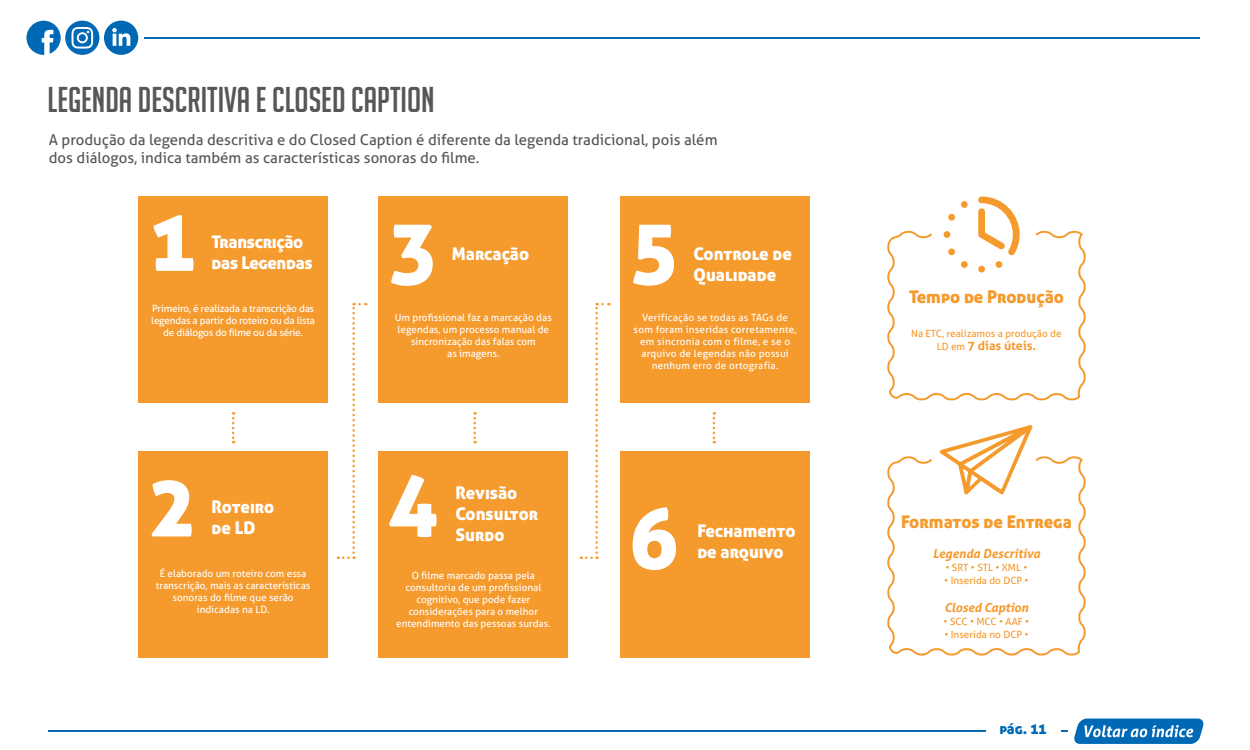
<style>
.page{position:relative;width:1250px;height:750px;background:#fff}
.page>*{position:absolute;margin:0;border:0;box-sizing:border-box;transform-origin:0 0}
.t1{font:85px "Aller Display";color:#fff}
.t2{font:35px "Big Noodle Titling";color:#575756}
.t3{font:17.5px/21px "Aller Display";color:#fff}
.t4{font:17.5px "Aller Display";color:#f59a2d}
.t5{font:17.5px/21px "Aller Display";letter-spacing:-.02em;color:#fff}
.t6{font:15px/18px "Aller";color:#575756}
.t7{font:15px "Aller Display";color:#0069b4}
.t8{font:italic 700 12.5px "Aller";color:#f59a2d}
.t9{font:700 12.5px "Aller";color:#f59a2d}
.t10{font:10px/12px "Aller";color:#fff;text-align:center}
.t11{font:10px/12px "Aller";letter-spacing:.02em;color:#fff;text-align:center}
.t12{font:10px/12px "Aller";letter-spacing:-.02em;color:#fff;text-align:center}
.t13{font:10px "Aller";color:#f59a2d}
.s1{font-weight:400;font-size:10px}
</style>
<div class="page">
<svg style="left:1074px;top:719px;width:130px;height:25px;background:#3487c4"></svg>
<hr style="left:144px;top:37px;width:1056px;height:2px;background:#0969b3">
<hr style="left:48px;top:730px;width:1019px;height:2px;background:#0969b3">
<div style="left:986px;top:716px;width:75px;height:31px;background:#fff"></div>
<div style="left:104px;top:21px;width:34px;height:34px;background:#0069b5;border-radius:50%"></div>
<svg style="left:112px;top:28px;width:18px;height:18px"></svg>
<svg style="left:26px;top:21px;width:35px;height:34px"></svg>
<div style="left:65px;top:21px;width:34px;height:34px;background:#0069b5;border-radius:17px"></div>
<svg style="left:72px;top:27px;width:21px;height:22px"></svg>
<div style="left:138px;top:197px;width:190px;height:206px;background:#f59a2d"></div>
<div style="left:138px;top:452px;width:190px;height:206px;background:#f59a2d"></div>
<div style="left:379px;top:452px;width:189px;height:206px;background:#f59a2d"></div>
<div style="left:620px;top:452px;width:190px;height:206px;background:#f59a2d"></div>
<div style="left:379px;top:197px;width:189px;height:206px;background:#f59a2d"></div>
<div style="left:620px;top:197px;width:190px;height:206px;background:#f59a2d"></div>
<svg style="left:232px;top:412px;width:2px;height:31px"></svg>
<svg style="left:473px;top:412px;width:3px;height:31px"></svg>
<svg style="left:713px;top:412px;width:2px;height:31px"></svg>
<svg style="left:338px;top:303px;width:28px;height:256px"></svg>
<svg style="left:581px;top:303px;width:28px;height:256px"></svg>
<svg style="left:887px;top:197px;width:199px;height:204px"></svg>
<svg style="left:887px;top:456px;width:199px;height:200px"></svg>
<svg style="left:937px;top:425px;width:96px;height:71px"></svg>
<h2 class="t2" style="left:48px;top:81px;width:389px">LEGENDA DESCRITIVA E CLOSED CAPTION</h2>
<h3 class="t6" style="left:49px;top:130px;width:670px">A produção da legenda descritiva e do Closed Caption é diferente da legenda tradicional, pois além dos diálogos, indica também as características sonoras do filme.</h3>
<h1 class="t1" style="left:150px;top:186px;width:47px">1</h1>
<h3 class="t5" style="left:212px;top:231px;width:103px">Transcrição das Legendas</h3>
<p class="t12" style="left:151px;top:302px;width:165px">Primeiro, é realizada a transcrição das legendas a partir do roteiro ou da lista de diálogos do filme ou da série.</p>
<h1 class="t1" style="left:150px;top:452px;width:46px">2</h1>
<h3 class="t3" style="left:212px;top:496px;width:64px">Roteiro de LD</h3>
<p class="t10" style="left:156px;top:568px;width:156px">É elaborado um roteiro com essa transcrição, mais as características sonoras do filme que serão indicadas na LD.</p>
<h1 class="t1" style="left:390px;top:196px;width:47px">3</h1>
<h3 class="t3" style="left:452px;top:243px;width:79px">Marcação</h3>
<p class="t10" style="left:395px;top:311px;width:159px">Um profissional faz a marcação das legendas, um processo manual de sincronização das falas com<br>as imagens.</p>
<h1 class="t1" style="left:387px;top:447px;width:55px">4</h1>
<h3 class="t3" style="left:456px;top:482px;width:84px">Revisão<br>Consultor<br>Surdo</h3>
<p class="t10" style="left:396px;top:570px;width:156px">O filme marcado passa pela consultoria de um profissional cognitivo, que pode fazer considerações para o melhor entendimento das pessoas surdas.</p>
<h1 class="t1" style="left:632px;top:196px;width:47px">5</h1>
<h3 class="t3" style="left:694px;top:243px;width:100px">Controle de<br>Qualidade</h3>
<p class="t11" style="left:634px;top:311px;width:164px">Verificação se todas as TAGs de som foram inseridas corretamente, em sincronia com o filme, e se o arquivo de legendas não possui nenhum erro de ortografia.</p>
<h1 class="t1" style="left:628px;top:485px;width:52px">6</h1>
<h3 class="t3" style="left:697px;top:520px;width:100px">Fechamento de arquivo</h3>
<h3 class="t4" style="left:909px;top:285px;width:156px">Tempo de Produção</h3>
<p class="t13" style="left:911px;top:327px;width:152px">Na ETC, realizamos a produção de</p>
<p class="t9" style="left:937px;top:337px;width:101px"><span class="s1">LD em</span> 7 dias úteis.</p>
<h3 class="t4" style="left:901px;top:511px;width:172px">Formatos de Entrega</h3>
<p class="t8" style="left:933px;top:546px;width:109px">Legenda Descritiva</p>
<p class="t13" style="left:946px;top:562px;width:83px">• SRT • STL • XML •</p>
<p class="t13" style="left:944px;top:575px;width:86px">• Inserida do DCP •</p>
<p class="t8" style="left:944px;top:600px;width:86px">Closed Caption</p>
<p class="t13" style="left:944px;top:616px;width:87px">• SCC • MCC • AAF •</p>
<p class="t13" style="left:944px;top:629px;width:86px">• Inserida no DCP •</p>
<h3 class="t7" style="left:999px;top:719px;width:49px">pág. 11</h3>
</div>
